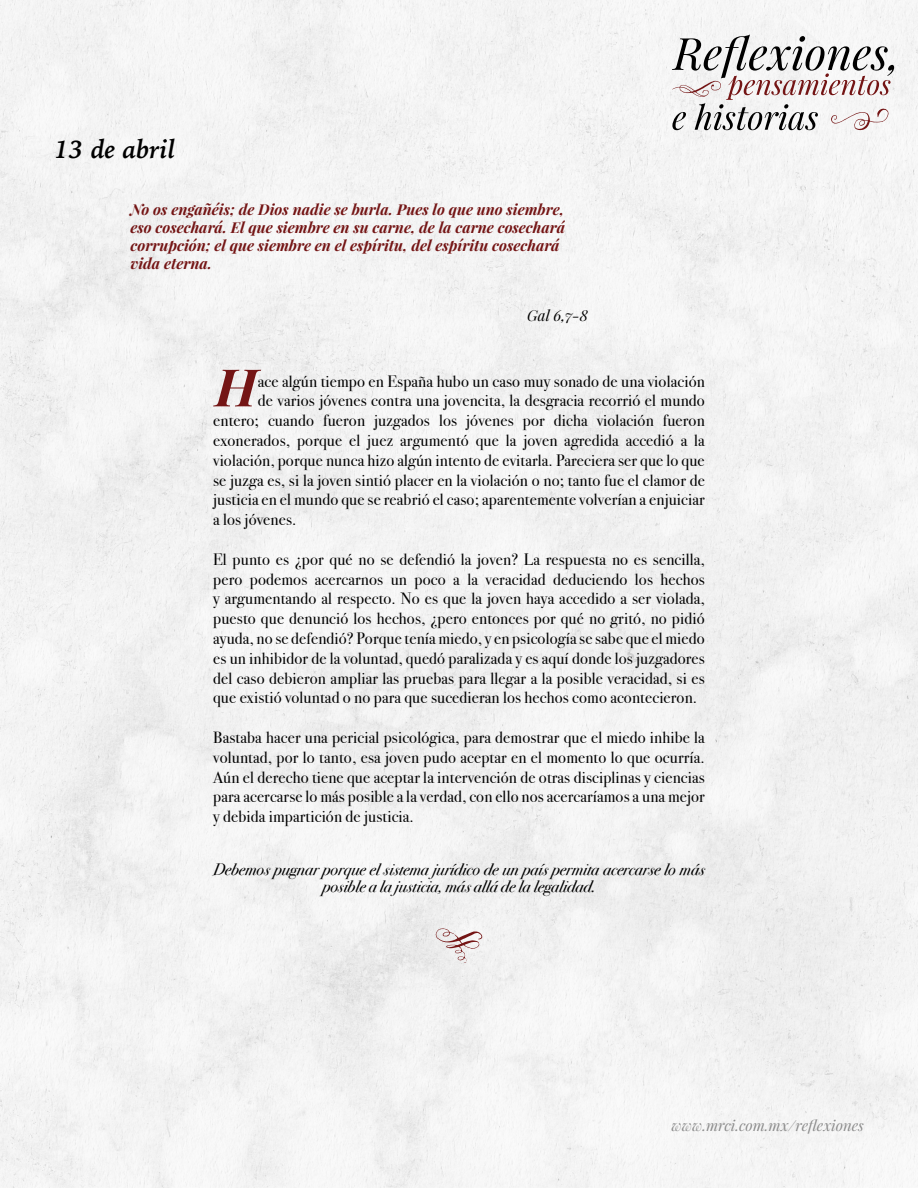
<style>
.page{position:relative;width:918px;height:1188px;background:#f3f3f3}
.page>*{position:absolute;margin:0;border:0;box-sizing:border-box;transform-origin:0 0}
.t1{font:italic 700 51.9px "Playfair Display";color:#741515}
.t2{font:italic 700 25.5px "Iowan Old Style";color:#000}
.t3{font:16.5px/19.8px "Bodoni Svty Two ITCTT";letter-spacing:.01em;color:#000;text-align:justify}
.t4{font:italic 16.5px/16.5px "Bodoni Svty Two ITCTT";color:#000;text-align:center}
.t5{font:italic 700 15px/18px "Playfair Display";color:#741515}
.t6{font:italic 15px "Playfair Display";color:#8c8c8c}
.t7{font:italic 15px "Playfair Display";color:#000}
</style>
<div class="page">
<svg style="left:672px;top:34px;width:222px;height:96px"></svg>
<svg style="left:435px;top:928px;width:47px;height:35px"></svg>
<h2 class="t2" style="left:54px;top:127px;width:123px">13 de abril</h2>
<p class="t5" style="left:130px;top:200px;width:436px">No os engañéis; de Dios nadie se burla. Pues lo que uno siembre, eso cosechará. El que siembre en su carne, de la carne cosechará corrupción; el que siembre en el espíritu, del espíritu cosechará vida eterna.</p>
<p class="t7" style="left:527px;top:305px;width:62px">Gal 6,7-8</p>
<h1 class="t1" style="left:215px;top:351px;width:44px">H</h1>
<p class="t3" style="left:258px;top:369px;width:448px">ace algún tiempo en España hubo un caso muy sonado de una violación</p>
<p class="t3" style="left:258px;top:389px;width:448px">de varios jóvenes contra una jovencita, la desgracia recorrió el mundo</p>
<p class="t3" style="left:213px;top:409px;width:493px">entero; cuando fueron juzgados los jóvenes por dicha violación fueron</p>
<p class="t3" style="left:213px;top:429px;width:493px">exonerados, porque el juez argumentó que la joven agredida accedió a la</p>
<p class="t3" style="left:213px;top:449px;width:493px">violación, porque nunca hizo algún intento de evitarla. Pareciera ser que lo que</p>
<p class="t3" style="left:213px;top:468px;width:493px">se juzga es, si la joven sintió placer en la violación o no; tanto fue el clamor de</p>
<p class="t3" style="left:213px;top:488px;width:493px">justicia en el mundo que se reabrió el caso; aparentemente volverían a enjuiciar</p>
<p class="t3" style="left:213px;top:508px;width:85px">a los jóvenes.</p>
<p class="t3" style="left:213px;top:548px;width:493px">El punto es ¿por qué no se defendió la joven? La respuesta no es sencilla, pero podemos acercarnos un poco a la veracidad deduciendo los hechos y argumentando al respecto. No es que la joven haya accedido a ser violada, puesto que denunció los hechos, ¿pero entonces por qué no gritó, no pidió ayuda, no se defendió? Porque tenía miedo, y en psicología se sabe que el miedo es un inhibidor de la voluntad, quedó paralizada y es aquí donde los juzgadores del caso debieron ampliar las pruebas para llegar a la posible veracidad, si es que existió voluntad o no para que sucedieran los hechos como acontecieron.</p>
<p class="t3" style="left:213px;top:726px;width:493px">Bastaba hacer una pericial psicológica, para demostrar que el miedo inhibe la voluntad, por lo tanto, esa joven pudo aceptar en el momento lo que ocurría.<br>Aún el derecho tiene que aceptar la intervención de otras disciplinas y ciencias para acercarse lo más posible a la verdad, con ello nos acercaríamos a una mejor y debida impartición de justicia.</p>
<p class="t4" style="left:213px;top:860px;width:493px">Debemos pugnar porque el sistema jurídico de un país permita acercarse lo más posible a la justicia, más allá de la legalidad.</p>
<p class="t6" style="left:672px;top:1115px;width:194px">www.mrci.com.mx/reflexiones</p>
</div>
